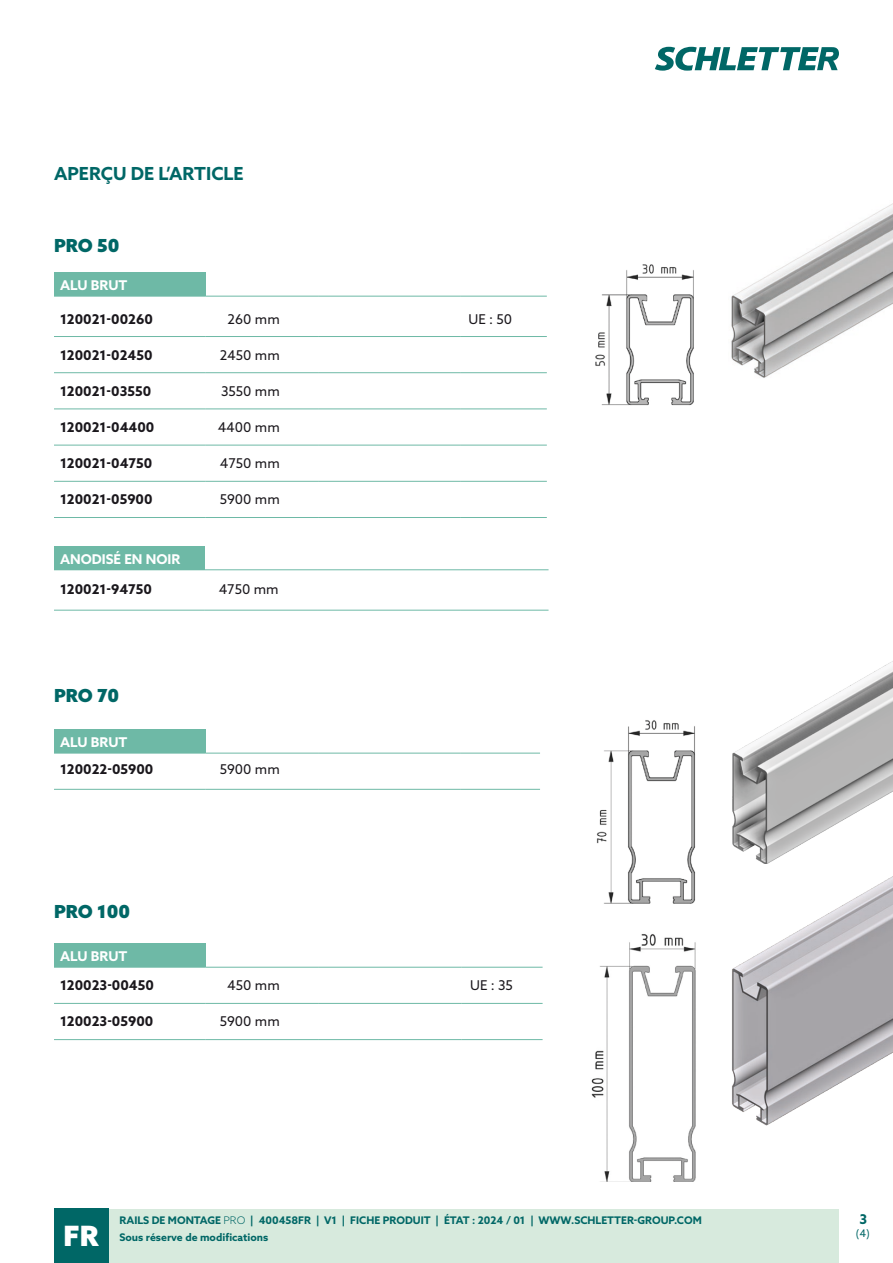
<style>
.page{position:relative;width:893px;height:1263px;background:#fff}
.page>*{position:absolute;margin:0;border:0;box-sizing:border-box;transform-origin:0 0}
.t1{font:900 28.05px "Azo Sans";color:#fff}
.t2{font:700 18px "Azo Sans";color:#006766}
.t3{font:900 18px "Azo Sans";color:#006766}
.t4{font:700 13.5px "Azo Sans";color:#1a171c}
.t5{font:13.5px "Azo Sans";color:#1a171c}
.t6{font:700 13.5px "Azo Sans";color:#fff}
.t7{font:700 13.5px "Azo Sans";color:#006766}
.t8{font:700 10.5px/16.5px "Azo Sans";color:#006766}
.t9{font:10.5px "Azo Sans";color:#006766}
.s1{font-weight:300}
</style>
<div class="page">
<div style="left:108px;top:1209px;width:731px;height:54px;background:#d7eadd"></div>
<div style="left:54px;top:1209px;width:54px;height:54px;background:#006766"></div>
<svg style="left:655px;top:47px;width:184px;height:24px"></svg>
<div style="left:54px;top:729px;width:151px;height:24px;background:#6eb9a6"></div>
<hr style="left:54px;top:789px;width:151px;height:1px;background:#6eb9a6">
<hr style="left:205px;top:789px;width:113px;height:1px;background:#6eb9a6">
<hr style="left:318px;top:789px;width:142px;height:1px;background:#6eb9a6">
<hr style="left:460px;top:789px;width:80px;height:1px;background:#6eb9a6">
<hr style="left:54px;top:753px;width:151px;height:1px;background:#6eb9a6">
<hr style="left:205px;top:753px;width:113px;height:1px;background:#6eb9a6">
<hr style="left:318px;top:753px;width:142px;height:1px;background:#6eb9a6">
<hr style="left:460px;top:753px;width:80px;height:1px;background:#6eb9a6">
<div style="left:54px;top:943px;width:151px;height:24px;background:#6eb9a6"></div>
<hr style="left:54px;top:1003px;width:151px;height:1px;background:#6eb9a6">
<hr style="left:205px;top:1003px;width:113px;height:1px;background:#6eb9a6">
<hr style="left:318px;top:1003px;width:144px;height:1px;background:#6eb9a6">
<hr style="left:54px;top:1039px;width:151px;height:1px;background:#6eb9a6">
<hr style="left:205px;top:1039px;width:113px;height:1px;background:#6eb9a6">
<hr style="left:318px;top:1039px;width:144px;height:1px;background:#6eb9a6">
<hr style="left:462px;top:1039px;width:81px;height:1px;background:#6eb9a6">
<hr style="left:54px;top:967px;width:151px;height:1px;background:#6eb9a6">
<hr style="left:205px;top:967px;width:113px;height:1px;background:#6eb9a6">
<hr style="left:318px;top:967px;width:144px;height:1px;background:#6eb9a6">
<hr style="left:462px;top:967px;width:81px;height:1px;background:#6eb9a6">
<hr style="left:462px;top:1003px;width:81px;height:1px;background:#6eb9a6">
<img style="left:732px;top:661px;width:161px;height:464px">
<img style="left:596px;top:720px;width:100px;height:184px">
<img style="left:591px;top:934px;width:105px;height:248px">
<img style="left:595px;top:264px;width:99px;height:142px">
<img style="left:731px;top:203px;width:162px;height:175px">
<div style="left:54px;top:272px;width:151px;height:24px;background:#6eb9a6"></div>
<hr style="left:54px;top:336px;width:151px;height:1px;background:#6eb9a6">
<hr style="left:205px;top:336px;width:113px;height:1px;background:#6eb9a6">
<hr style="left:318px;top:336px;width:142px;height:1px;background:#6eb9a6">
<hr style="left:460px;top:336px;width:87px;height:1px;background:#6eb9a6">
<hr style="left:54px;top:372px;width:151px;height:1px;background:#6eb9a6">
<hr style="left:205px;top:372px;width:113px;height:1px;background:#6eb9a6">
<hr style="left:318px;top:372px;width:142px;height:1px;background:#6eb9a6">
<hr style="left:460px;top:372px;width:87px;height:1px;background:#6eb9a6">
<hr style="left:54px;top:408px;width:151px;height:1px;background:#6eb9a6">
<hr style="left:205px;top:408px;width:113px;height:1px;background:#6eb9a6">
<hr style="left:318px;top:408px;width:142px;height:1px;background:#6eb9a6">
<hr style="left:460px;top:408px;width:87px;height:1px;background:#6eb9a6">
<hr style="left:54px;top:445px;width:151px;height:1px;background:#6eb9a6">
<hr style="left:205px;top:445px;width:113px;height:1px;background:#6eb9a6">
<hr style="left:318px;top:445px;width:142px;height:1px;background:#6eb9a6">
<hr style="left:460px;top:445px;width:87px;height:1px;background:#6eb9a6">
<hr style="left:54px;top:481px;width:151px;height:1px;background:#6eb9a6">
<hr style="left:205px;top:481px;width:113px;height:1px;background:#6eb9a6">
<hr style="left:318px;top:481px;width:142px;height:1px;background:#6eb9a6">
<hr style="left:460px;top:481px;width:87px;height:1px;background:#6eb9a6">
<hr style="left:54px;top:517px;width:151px;height:1px;background:#6eb9a6">
<hr style="left:205px;top:517px;width:113px;height:1px;background:#6eb9a6">
<hr style="left:318px;top:517px;width:142px;height:1px;background:#6eb9a6">
<hr style="left:460px;top:517px;width:87px;height:1px;background:#6eb9a6">
<hr style="left:54px;top:296px;width:151px;height:1px;background:#6eb9a6">
<hr style="left:205px;top:296px;width:113px;height:1px;background:#6eb9a6">
<hr style="left:318px;top:296px;width:142px;height:1px;background:#6eb9a6">
<hr style="left:460px;top:296px;width:87px;height:1px;background:#6eb9a6">
<div style="left:54px;top:546px;width:150px;height:24px;background:#6eb9a6"></div>
<hr style="left:54px;top:610px;width:150px;height:1px;background:#6eb9a6">
<hr style="left:204px;top:610px;width:113px;height:1px;background:#6eb9a6">
<hr style="left:317px;top:610px;width:144px;height:1px;background:#6eb9a6">
<hr style="left:461px;top:610px;width:88px;height:1px;background:#6eb9a6">
<hr style="left:204px;top:569px;width:113px;height:1px;background:#6eb9a6">
<hr style="left:317px;top:569px;width:144px;height:1px;background:#6eb9a6">
<hr style="left:461px;top:569px;width:88px;height:1px;background:#6eb9a6">
<h2 class="t2" style="left:54px;top:162px;width:191px">APERÇU DE L’ARTICLE</h2>
<h2 class="t3" style="left:54px;top:233px;width:67px">PRO 50</h2>
<p class="t6" style="left:60px;top:276px;width:69px">ALU BRUT</p>
<p class="t4" style="left:60px;top:310px;width:94px">120021-00260</p>
<p class="t5" style="left:228px;top:310px;width:54px">260 mm</p>
<p class="t5" style="left:469px;top:310px;width:45px">UE : 50</p>
<p class="t4" style="left:60px;top:346px;width:94px">120021-02450</p>
<p class="t5" style="left:220px;top:346px;width:62px">2450 mm</p>
<p class="t4" style="left:60px;top:382px;width:93px">120021-03550</p>
<p class="t5" style="left:221px;top:382px;width:60px">3550 mm</p>
<p class="t4" style="left:60px;top:418px;width:96px">120021-04400</p>
<p class="t5" style="left:218px;top:418px;width:64px">4400 mm</p>
<p class="t4" style="left:60px;top:454px;width:94px">120021-04750</p>
<p class="t5" style="left:220px;top:454px;width:62px">4750 mm</p>
<p class="t4" style="left:60px;top:490px;width:94px">120021-05900</p>
<p class="t5" style="left:220px;top:490px;width:62px">5900 mm</p>
<p class="t6" style="left:60px;top:550px;width:122px">ANODISÉ EN NOIR</p>
<p class="t4" style="left:60px;top:580px;width:94px">120021-94750</p>
<p class="t5" style="left:219px;top:580px;width:62px">4750 mm</p>
<h2 class="t3" style="left:54px;top:683px;width:67px">PRO 70</h2>
<p class="t6" style="left:60px;top:733px;width:69px">ALU BRUT</p>
<p class="t4" style="left:60px;top:760px;width:95px">120022-05900</p>
<p class="t5" style="left:220px;top:760px;width:62px">5900 mm</p>
<h2 class="t3" style="left:54px;top:899px;width:78px">PRO 100</h2>
<p class="t6" style="left:60px;top:947px;width:69px">ALU BRUT</p>
<p class="t4" style="left:60px;top:976px;width:95px">120023-00450</p>
<p class="t5" style="left:227px;top:976px;width:54px">450 mm</p>
<p class="t5" style="left:470px;top:976px;width:44px">UE : 35</p>
<p class="t4" style="left:60px;top:1012px;width:95px">120023-05900</p>
<p class="t5" style="left:220px;top:1012px;width:62px">5900 mm</p>
<h1 class="t1" style="left:64px;top:1217px;width:36px">FR</h1>
<p class="t8" style="left:119px;top:1212px;width:584px">RAILS DE MONTAGE <span class="s1">PRO</span> | 400458FR | V1 | FICHE PRODUIT | ÉTAT : 2024 / 01 | WWW.SCHLETTER-GROUP.COM<br>Sous réserve de modifications</p>
<p class="t7" style="left:860px;top:1210px;width:9px">3</p>
<p class="t9" style="left:856px;top:1226px;width:16px">(4)</p>
</div>
